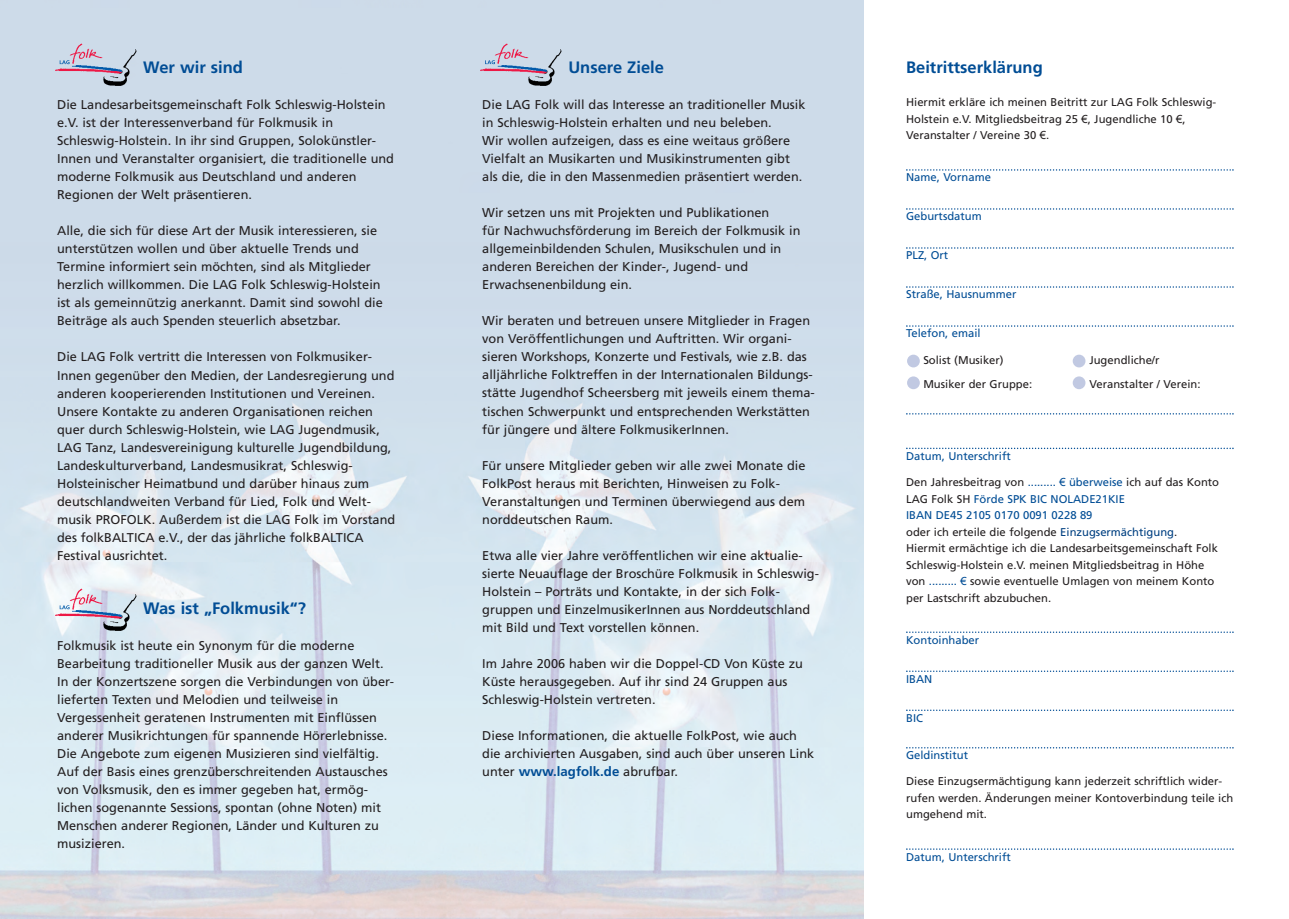
<style>
.page{position:relative;width:1289px;height:919px;background:#fff}
.page>*{position:absolute;margin:0;border:0;box-sizing:border-box;transform-origin:0 0}
.t1{font:700 16.5px "Frutiger";color:#014d95}
.t2{font:12.75px/18px "Frutiger";color:#231f20}
.t3{font:11.25px/16.5px "Frutiger";color:#231f20}
.t4{font:11.25px "Frutiger";color:#014d95}
.s1{font-weight:700;font-size:13.2px;color:#014d95}
.s2{font-family:"Arial"}
.s3{color:#014d95}
.s4{font-family:"Arial";color:#014d95}
.s5{color:#014081}
</style>
<div class="page">
<img style="left:0;top:0;width:863px;height:918px">
<img style="left:96px;top:42px;width:41px;height:47px">
<img style="left:55px;top:61px;width:79px;height:14px">
<img style="left:68px;top:42px;width:39px;height:23px">
<img style="left:55px;top:65px;width:75px;height:19px">
<svg style="left:60px;top:60px;width:9px;height:4px"></svg>
<img style="left:96px;top:586px;width:41px;height:48px">
<img style="left:55px;top:606px;width:79px;height:14px">
<img style="left:68px;top:587px;width:39px;height:23px">
<img style="left:55px;top:610px;width:75px;height:19px">
<svg style="left:60px;top:605px;width:9px;height:4px"></svg>
<img style="left:521px;top:42px;width:41px;height:47px">
<img style="left:480px;top:61px;width:79px;height:14px">
<img style="left:493px;top:42px;width:39px;height:23px">
<img style="left:481px;top:65px;width:74px;height:19px">
<svg style="left:485px;top:60px;width:10px;height:4px"></svg>
<svg style="left:906px;top:169px;width:327px;height:2px"></svg>
<svg style="left:906px;top:208px;width:327px;height:2px"></svg>
<svg style="left:906px;top:247px;width:327px;height:2px"></svg>
<svg style="left:906px;top:286px;width:327px;height:2px"></svg>
<svg style="left:906px;top:325px;width:327px;height:2px"></svg>
<svg style="left:906px;top:413px;width:327px;height:1px"></svg>
<svg style="left:906px;top:447px;width:327px;height:2px"></svg>
<svg style="left:906px;top:631px;width:327px;height:2px"></svg>
<svg style="left:906px;top:670px;width:327px;height:2px"></svg>
<svg style="left:906px;top:709px;width:327px;height:2px"></svg>
<svg style="left:906px;top:747px;width:327px;height:1px"></svg>
<svg style="left:906px;top:848px;width:327px;height:1px"></svg>
<div style="left:907px;top:354px;width:12px;height:13px;background:#c1c9e2;border-radius:50%"></div>
<div style="left:907px;top:376px;width:12px;height:13px;background:#c1c9e2;border-radius:50%"></div>
<div style="left:1072px;top:354px;width:13px;height:13px;background:#c1c9e2;border-radius:50%"></div>
<div style="left:1072px;top:376px;width:13px;height:13px;background:#c1c9e2;border-radius:50%"></div>
<p class="t1" style="left:143px;top:61px;width:101px">Wer wir sind</p>
<p class="t2" style="left:57px;top:97px;width:338px">Die Landesarbeitsgemeinschaft Folk Schleswig-Holstein e.V. ist der Interessenverband für Folkmusik in Schleswig-Holstein. In ihr sind Gruppen, Solokünstler-Innen und Veranstalter organisiert, die traditionelle und moderne Folkmusik aus Deutschland und anderen Regionen der Welt präsentieren.</p>
<p class="t2" style="left:57px;top:223px;width:327px">Alle, die sich für diese Art der Musik interessieren, sie unterstützen wollen und über aktuelle Trends und Termine informiert sein möchten, sind als Mitglieder herzlich willkommen. Die LAG Folk Schleswig-Holstein ist als gemeinnützig anerkannt. Damit sind sowohl die Beiträge als auch Spenden steuerlich absetzbar.</p>
<p class="t2" style="left:57px;top:349px;width:340px">Die LAG Folk vertritt die Interessen von Folkmusiker-Innen gegenüber den Medien, der Landesregierung und anderen kooperierenden Institutionen und Vereinen.<br>Unsere Kontakte zu anderen Organisationen reichen quer durch Schleswig-Holstein, wie LAG Jugendmusik, LAG Tanz, Landesvereinigung kulturelle Jugendbildung, Landeskulturverband, Landesmusikrat, Schleswig-Holsteinischer Heimatbund und darüber hinaus zum deutschlandweiten Verband für Lied, Folk und Welt&shy;musik PROFOLK. Außerdem ist die LAG Folk im Vorstand des folkBALTICA e.V., der das jährliche folkBALTICA Festival ausrichtet.</p>
<p class="t1" style="left:143px;top:601px;width:164px">Was ist „Folkmusik“?</p>
<p class="t2" style="left:57px;top:637px;width:338px">Folkmusik ist heute ein Synonym für die moderne Bearbeitung traditioneller Musik aus der ganzen Welt.<br>In der Konzertszene sorgen die Verbindungen von über&shy;lieferten Texten und Melodien und teilweise in Vergessenheit geratenen Instrumenten mit Einflüssen anderer Musikrichtungen für spannende Hörerlebnisse.<br>Die Angebote zum eigenen Musizieren sind vielfältig.<br>Auf der Basis eines grenzüberschreitenden Austausches von Volksmusik, den es immer gegeben hat, ermög&shy;lichen sogenannte Sessions, spontan (ohne Noten) mit Menschen anderer Regionen, Länder und Kulturen zu musizieren.</p>
<p class="t1" style="left:568px;top:61px;width:97px">Unsere Ziele</p>
<p class="t2" style="left:482px;top:97px;width:325px">Die LAG Folk will das Interesse an traditioneller Musik in Schleswig-Holstein erhalten und neu beleben.<br>Wir wollen aufzeigen, dass es eine weitaus größere Vielfalt an Musikarten und Musikinstrumenten gibt als die, die in den Massenmedien präsentiert werden.</p>
<p class="t2" style="left:482px;top:205px;width:320px">Wir setzen uns mit Projekten und Publikationen<br>für Nachwuchsförderung im Bereich der Folkmusik in allgemeinbildenden Schulen, Musikschulen und in anderen Bereichen der Kinder-, Jugend- und Erwachsenenbildung ein.</p>
<p class="t2" style="left:482px;top:313px;width:334px">Wir beraten und betreuen unsere Mitglieder in Fragen von Veröffentlichungen und Auftritten. Wir organi&shy;sieren Workshops, Konzerte und Festivals, wie z.B. das alljährliche Folktreffen in der Internationalen Bildungs&shy;stätte Jugendhof Scheersberg mit jeweils einem thema&shy;tischen Schwerpunkt und entsprechenden Werkstätten für jüngere und ältere FolkmusikerInnen.</p>
<p class="t2" style="left:482px;top:457px;width:325px">Für unsere Mitglieder geben wir alle zwei Monate die FolkPost heraus mit Berichten, Hinweisen zu Folk-Veranstaltungen und Terminen überwiegend aus dem norddeutschen Raum.</p>
<p class="t2" style="left:482px;top:547px;width:338px">Etwa alle vier Jahre veröffentlichen wir eine aktualie&shy;sierte Neuauflage der Broschüre Folkmusik in Schleswig-Holstein – Porträts und Kontakte, in der sich Folk&shy;gruppen und EinzelmusikerInnen aus Norddeutschland mit Bild und Text vorstellen können.</p>
<p class="t2" style="left:482px;top:655px;width:322px">Im Jahre 2006 haben wir die Doppel-CD Von Küste zu<br>Küste herausgegeben. Auf ihr sind 24 Gruppen aus<br>Schleswig-Holstein vertreten.</p>
<p class="t2" style="left:482px;top:727px;width:333px">Diese Informationen, die aktuelle FolkPost, wie auch die archivierten Ausgaben, sind auch über unseren Link unter <span class="s1">www.lagfolk.de</span> abrufbar.</p>
<p class="t1" style="left:906px;top:61px;width:138px">Beitrittserklärung</p>
<p class="t3" style="left:906px;top:95px;width:312px">Hiermit erkläre ich meinen Beitritt zur LAG Folk Schleswig-<br>Holstein e.V. Mitgliedsbeitrag 25 <span class="s2">€</span>, Jugendliche 10 <span class="s2">€</span>,<br>Veranstalter / Vereine 30 <span class="s2">€</span>.</p>
<p class="t4" style="left:906px;top:173px;width:86px">Name, Vorname</p>
<p class="t4" style="left:906px;top:212px;width:77px">Geburtsdatum</p>
<p class="t4" style="left:906px;top:251px;width:44px">PLZ, Ort</p>
<p class="t4" style="left:906px;top:290px;width:112px">Straße, Hausnummer</p>
<p class="t4" style="left:906px;top:329px;width:76px">Telefon, email</p>
<p class="t3" style="left:923px;top:353px;width:82px">Solist (Musiker)</p>
<p class="t3" style="left:1089px;top:353px;width:72px">Jugendliche/r</p>
<p class="t3" style="left:923px;top:376px;width:110px">Musiker der Gruppe:</p>
<p class="t3" style="left:1089px;top:376px;width:113px">Veranstalter / Verein:</p>
<p class="t4" style="left:906px;top:451px;width:106px">Datum, Unterschrift</p>
<p class="t3" style="left:906px;top:474px;width:314px">Den Jahresbeitrag von <span class="s3">.........</span> <span class="s4">€</span> <span class="s3">überweise</span> ich auf das Konto LAG Folk SH <span class="s3">Förde SPK BIC NOLADE21KIE<br>IBAN DE45 2105 0170 0091 0228 89<br></span>oder ich erteile die folgende <span class="s5">Einzugsermächtigung</span>.<br>Hiermit ermächtige ich die Landesarbeitsgemeinschaft Folk Schleswig-Holstein e.V. meinen Mitgliedsbeitrag in Höhe von <span class="s3">.........</span> <span class="s4">€</span> sowie eventuelle Umlagen von meinem Konto per Lastschrift abzubuchen.</p>
<p class="t4" style="left:906px;top:635px;width:75px">Kontoinhaber</p>
<p class="t4" style="left:906px;top:674px;width:28px">IBAN</p>
<p class="t4" style="left:906px;top:713px;width:18px">BIC</p>
<p class="t4" style="left:906px;top:750px;width:63px">Geldinstitut</p>
<p class="t3" style="left:906px;top:774px;width:328px">Diese Einzugsermächtigung kann jederzeit schriftlich wider&shy;rufen werden. Änderungen meiner Kontoverbindung teile ich umgehend mit.</p>
<p class="t4" style="left:906px;top:852px;width:106px">Datum, Unterschrift</p>
</div>
